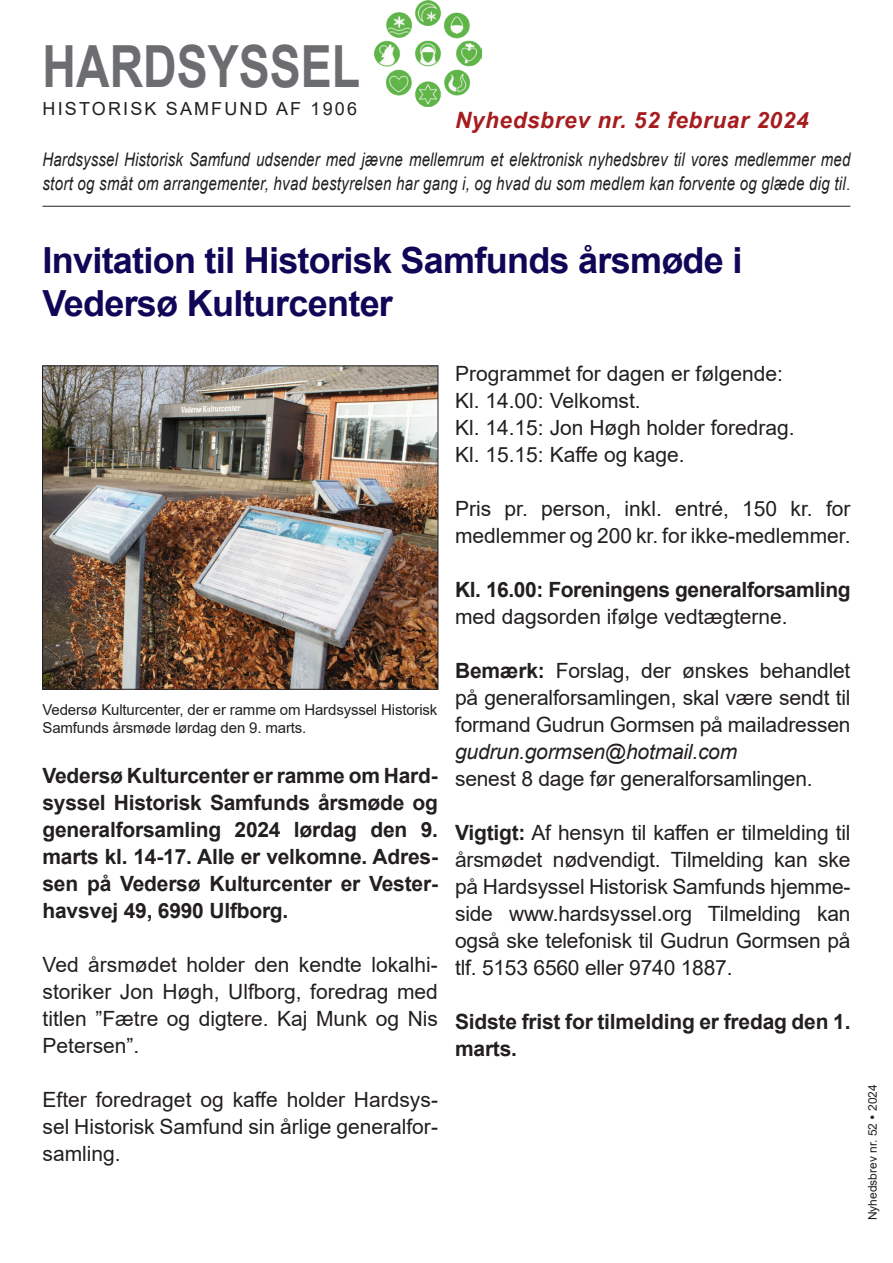
<style>
.page{position:relative;width:893px;height:1263px;background:#fff}
.page>*{position:absolute;margin:0;border:0;box-sizing:border-box;transform-origin:0 0}
.t1{font:700 58.2px "Arial";color:#6c6d70;scale:.8 1}
.Overskrift{font:700 36px "Arial";letter-spacing:-.02em;color:#100657}
.t2{font:italic 700 22.5px "Arial";letter-spacing:.03em;color:#a61c1f}
.Bodytekst{font:21px/27px "Arial";color:#231f20;text-align:justify}
.Bodytekst-2{font:700 21px/27px "Arial";letter-spacing:-.01em;color:#231f20;text-align:justify}
.Bodytekst-3{font:italic 21px "Arial";letter-spacing:-.01em;color:#231f20}
.t3{font:italic 18.75px/24px "Arial";letter-spacing:.01em;color:#231f20;scale:.8 1}
.t4{font:18px "Arial";letter-spacing:.12em;color:#231f20}
.Billedtekst{font:15px/18px "Arial";letter-spacing:-.01em;color:#231f20}
.t5{font:12px "Arial";color:#231f20}
.s1{font-style:normal;font-size:15px}
.s2{font-weight:700}
</style>
<div class="page">
<img style="left:374px;top:0;width:107px;height:107px">
<hr style="left:43px;top:206px;width:807px;height:1px;background:#231f20">
<img style="left:44px;top:368px;width:392px;height:319px">
<div style="left:42px;top:366px;width:396px;height:323px;border:1px solid #231f20"></div>
<p class="t1" style="left:43px;top:26px;width:399px">HARDSYSSEL</p>
<p class="t4" style="left:43px;top:96px;width:316px">HISTORISK SAMFUND AF 1906</p>
<p class="t2" style="left:455px;top:105px;width:355px">Nyhedsbrev nr. 52 februar 2024</p>
<p class="t3" style="left:43px;top:148px;width:1011px">Hardsyssel Historisk Samfund udsender med jævne mellemrum et elektronisk nyhedsbrev til vores medlemmer med stort og småt om arrangementer, hvad bestyrelsen har gang i, og hvad du som medlem kan forvente og glæde dig til<span class="s1">.</span></p>
<p class="Overskrift" style="left:43px;top:235px;width:701px">Invitation til Historisk Samfunds årsmøde i</p>
<p class="Overskrift" style="left:43px;top:278px;width:352px">Vedersø Kulturcenter</p>
<p class="Billedtekst" style="left:43px;top:700px;width:396px">Vedersø Kulturcenter, der er ramme om Hardsyssel Historisk<br>Samfunds årsmøde lørdag den 9. marts.</p>
<p class="Bodytekst-2" style="left:43px;top:762px;width:397px">Vedersø Kulturcenter er ramme om Hard&shy;syssel Historisk Samfunds årsmøde og generalforsamling 2024 lørdag den 9. marts kl. 14-17. Alle er velkomne. Adres&shy;sen på Vedersø Kulturcenter er Vester&shy;havsvej 49, 6990 Ulfborg.</p>
<p class="Bodytekst" style="left:43px;top:951px;width:397px">Ved årsmødet holder den kendte lokalhi&shy;storiker Jon Høgh, Ulfborg, foredrag med titlen ”Fætre og digtere. Kaj Munk og Nis Petersen”.</p>
<p class="Bodytekst" style="left:43px;top:1086px;width:397px">Efter foredraget og kaffe holder Hardsys&shy;sel Historisk Samfund sin årlige generalfor&shy;samling.</p>
<p class="Bodytekst" style="left:455px;top:360px;width:329px">Programmet for dagen er følgende:</p>
<p class="Bodytekst" style="left:455px;top:387px;width:187px">Kl. 14.00: Velkomst.</p>
<p class="Bodytekst" style="left:455px;top:414px;width:341px">Kl. 14.15: Jon Høgh holder foredrag.</p>
<p class="Bodytekst" style="left:455px;top:441px;width:231px">Kl. 15.15: Kaffe og kage.</p>
<p class="Bodytekst" style="left:455px;top:495px;width:397px">Pris pr. person, inkl. entré, 150 kr. for medlemmer og 200 kr. for ikke-medlemmer.</p>
<p class="Bodytekst-2" style="left:455px;top:576px;width:397px">Kl. 16.00: Foreningens generalforsamling</p>
<p class="Bodytekst" style="left:455px;top:603px;width:334px">med dagsorden ifølge vedtægterne.</p>
<p class="Bodytekst" style="left:455px;top:657px;width:397px"><span class="s2">Bemærk:</span> Forslag, der ønskes behandlet på generalforsamlingen, skal være sendt til formand Gudrun Gormsen på mailadressen</p>
<p class="Bodytekst-3" style="left:455px;top:738px;width:284px">gudrun.gormsen@hotmail.com</p>
<p class="Bodytekst" style="left:455px;top:765px;width:359px">senest 8 dage før generalforsamlingen.</p>
<p class="Bodytekst" style="left:455px;top:819px;width:397px"><span class="s2">Vigtigt:</span> Af hensyn til kaffen er tilmelding til årsmødet nødvendigt. Tilmelding kan ske på Hardsyssel Historisk Samfunds hjemme&shy;side www.hardsyssel.org Tilmelding kan også ske telefonisk til Gudrun Gormsen på tlf. 5153 6560 eller 9740 1887.</p>
<p class="Bodytekst-2" style="left:455px;top:1008px;width:397px">Sidste frist for tilmelding er fredag den 1. marts.</p>
<p class="t5" style="left:864px;top:1220px;width:138px;rotate:-90deg">Nyhedsbrev nr. 52 • 2024</p>
</div>
